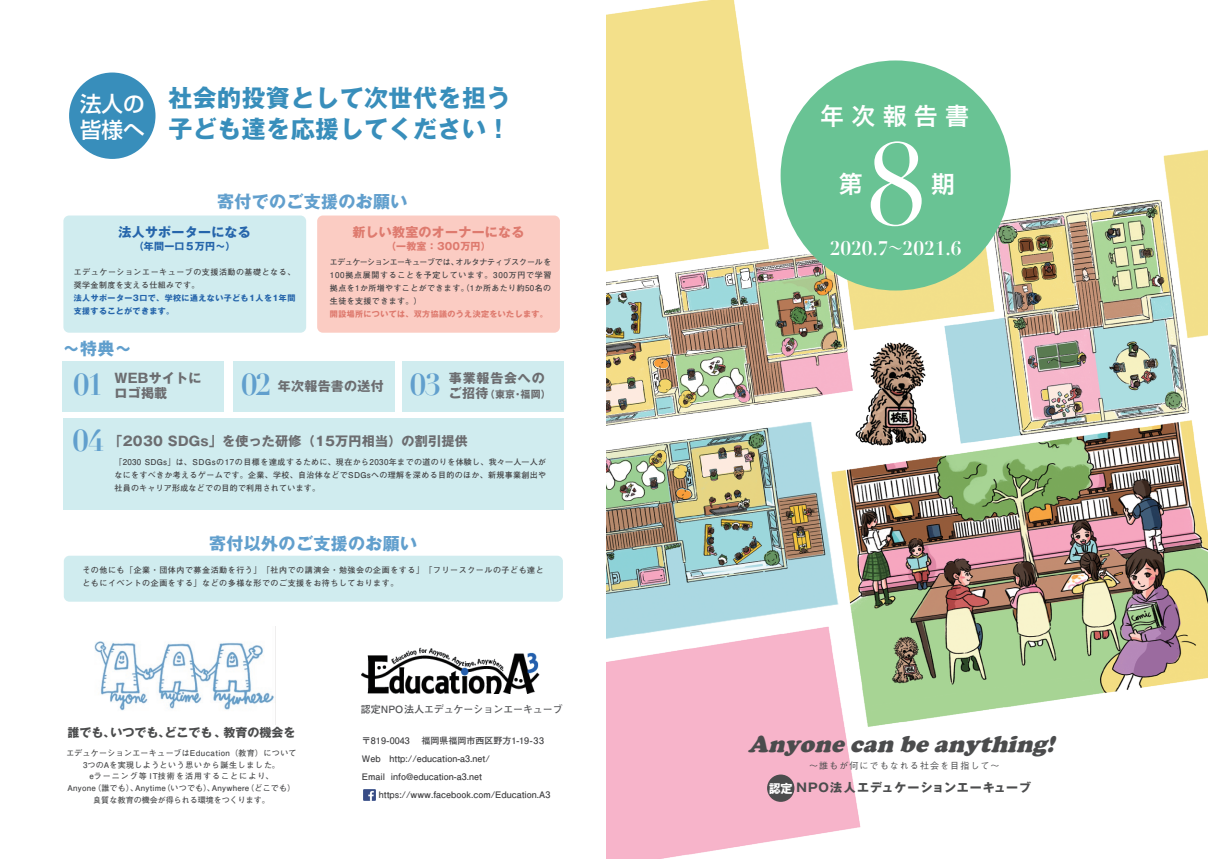
<style>
.page{position:relative;width:1208px;height:859px;background:#fff}
.page>*{position:absolute;margin:0;border:0;box-sizing:border-box;transform-origin:0 0}
.t1{font:114.7px "Didot";color:#fff}
.t2{font:700 29.5px "Didot";letter-spacing:-.06em;color:#619fcd}
.t3{font:700 24px/30.8px "Gothic MB101 Pro";letter-spacing:.02em;color:#388ebb}
.t4{font:italic 900 24px "Cooper";color:#4b4c4d}
.t5{font:24px "Hira Kaku Pro W6";letter-spacing:.3em;color:#fff}
.t6{font:500 21.5px/25.8px "Shin Go Pro";color:#fff}
.t7{font:700 19.2px "Didot";color:#fff}
.t8{font:700 17px "Gothic MB101 Pro";letter-spacing:.02em;color:#619fcd}
.t9{font:700 13px/14.8px "Gothic MB101 Pro";letter-spacing:.02em;color:#6c6d70}
.t10{font:700 13px "Gothic MB101 Pro";letter-spacing:.02em;color:#de7a6e}
.t11{font:700 13px "Gothic MB101 Pro";letter-spacing:.02em;color:#2565ab}
.t12{font:700 13px "Gothic MB101 Pro";letter-spacing:.06em;color:#6c6d70}
.t13{font:700 12px "Gothic MB101 Pro";letter-spacing:.08em;color:#4b4c4d}
.t14{font:700 12px "Gothic MB101 Pro";color:#4b4c4d}
.t15{font:700 10px "Futo Go B101 Pro";color:#525355}
.t16{font:700 10px "Gothic MB101 Pro";letter-spacing:.02em;color:#de7a6e}
.t17{font:700 10px "Gothic MB101 Pro";letter-spacing:.02em;color:#2565ab}
.t18{font:700 10px "Gothic MB101 Pro";color:#6c6d70}
.t19{font:700 9px/18px "Futo Go B101 Pro";color:#414143}
.t20{font:500 9px "Gothic BBB Pro";letter-spacing:.12em;color:#4b4c4d}
.t21{font:700 8px/13px "Futo Go B101 Pro";letter-spacing:.065em;color:#414143}
.t22{font:700 8px/11.6px "Futo Go B101 Pro";letter-spacing:.03em;color:#4b4c4d;text-align:center}
.t23{font:700 8px/13px "Gothic MB101 Pro";letter-spacing:.055em;color:#2565ab}
.t24{font:700 8px "Gothic MB101 Pro";letter-spacing:.05em;color:#de7a6e}
.s1{font-size:13px}
.s2{font-family:"Hira Min Pro N W3";font-weight:400;font-size:14px}
.s3{color:#fff}
</style>
<div class="page">
<img style="left:606px;top:0;width:602px;height:859px">
<img style="left:362px;top:647px;width:178px;height:46px">
<svg style="left:364px;top:789px;width:11px;height:11px"></svg>
<img style="left:94px;top:641px;width:180px;height:70px">
<div style="left:780px;top:60px;width:230px;height:230px;background:#69c394;border-radius:50%"></div>
<div style="left:767px;top:774px;width:27px;height:28px;background:#4b4c4d;border-radius:50%"></div>
<div style="left:63px;top:216px;width:243px;height:117px;background:#d0ecef;border-radius:6px"></div>
<div style="left:317px;top:216px;width:243px;height:117px;background:#fbccc3;border-radius:6px"></div>
<div style="left:64px;top:556px;width:499px;height:46px;background:#d0ecef;border-radius:6px"></div>
<div style="left:63px;top:361px;width:161px;height:50px;background:#d0ecef"></div>
<div style="left:63px;top:418px;width:500px;height:91px;background:#d0ecef"></div>
<div style="left:233px;top:361px;width:161px;height:50px;background:#d0ecef"></div>
<div style="left:402px;top:361px;width:161px;height:50px;background:#d0ecef"></div>
<div style="left:69px;top:73px;width:86px;height:86px;background:#388ebb;border-radius:50%"></div>
<h3 class="t6" style="left:80px;top:89px;width:66px">法人の皆様へ</h3>
<h3 class="t3" style="left:168px;top:79px;width:343px">社会的投資として次世代を担う子ども達を応援してください！</h3>
<h3 class="t8" style="left:217px;top:187px;width:192px">寄付でのご支援のお願い</h3>
<h3 class="t11" style="left:118px;top:221px;width:134px">法人サポーターになる</h3>
<p class="t17" style="left:134px;top:238px;width:103px">（年間一口５万円～）</p>
<p class="t21" style="left:74px;top:264px;width:223px">エデュケーションエーキューブの支援活動の基礎となる、奨学金制度を支える仕組みです。</p>
<p class="t23" style="left:74px;top:290px;width:223px">法人サポーター3口で、学校に通えない子ども1人を1年間支援することができます。</p>
<h3 class="t8" style="left:63px;top:334px;width:71px">～特典～</h3>
<h3 class="t10" style="left:352px;top:221px;width:174px">新しい教室のオーナーになる</h3>
<p class="t16" style="left:386px;top:238px;width:106px">（一教室：300万円）</p>
<p class="t21" style="left:330px;top:254px;width:223px;text-align:justify">エデュケーションエーキューブでは、オルタナティブスクールを100拠点展開することを予定しています。300万円で学習拠点を1か所増やすことができます。（1か所あたり約50名の生徒を支援できます。）</p>
<p class="t24" style="left:330px;top:307px;width:219px">開設場所については、双方協議のうえ決定をいたします。</p>
<h2 class="t2" style="left:241px;top:366px;width:32px">02</h2>
<h3 class="t9" style="left:278px;top:377px;width:107px">年次報告書の送付</h3>
<h2 class="t2" style="left:410px;top:366px;width:33px">03</h2>
<h3 class="t12" style="left:449px;top:368px;width:97px">事業報告会への</h3>
<h2 class="t2" style="left:73px;top:366px;width:32px">01</h2>
<h3 class="t9" style="left:114px;top:369px;width:89px">WEBサイトにロゴ掲載</h3>
<h2 class="t2" style="left:73px;top:422px;width:33px">04</h2>
<h3 class="t9" style="left:109px;top:432px;width:360px">「2030 SDGs」を使った研修（15万円相当）の割引提供</h3>
<p class="t18" style="left:449px;top:386px;width:103px"><span class="s1">ご招待</span>（東京・福岡）</p>
<p class="t21" style="left:114px;top:455px;width:433px;text-align:justify">「2030 SDGs」は、SDGsの17の目標を達成するために、現在から2030年までの道のりを体験し、我々一人一人がなにをすべきか考えるゲームです。企業、学校、自治体などでSDGsへの理解を深める目的のほか、新規事業創出や社員のキャリア形成などでの目的で利用されています。</p>
<h3 class="t8" style="left:209px;top:529px;width:209px">寄付以外のご支援のお願い</h3>
<p class="t21" style="left:82px;top:562px;width:463px">その他にも「企業・団体内で募金活動を行う」「社内での講演会・勉強会の企画をする」「フリースクールの子ども達とともにイベントの企画をする」などの多様な形でのご支援をお待ちしております。</p>
<h3 class="t14" style="left:67px;top:722px;width:229px">誰でも、いつでも、どこでも、教育の機会を</h3>
<p class="t22" style="left:66px;top:746px;width:231px">エデュケーションエーキューブはEducation（教育）について3つのAを実現しようという思いから誕生しました。<br>eラーニング等 IT技術を活用することにより、<br>Anyone（誰でも）、Anytime（いつでも）、Anywhere（どこでも）良質な教育の機会が得られる環境をつくります。</p>
<p class="t15" style="left:361px;top:702px;width:203px">認定NPO法人エデュケーションエーキューブ</p>
<p class="t19" style="left:362px;top:731px;width:49px">〒819-0043</p>
<p class="t19" style="left:421px;top:731px;width:124px">福岡県福岡市西区野方1-19-33</p>
<p class="t19" style="left:362px;top:749px;width:130px">Web http://education-a3.net/<br>Email info@education-a3.net</p>
<p class="t19" style="left:379px;top:784px;width:173px">https://www.facebook.com/Education.A3</p>
<h3 class="t5" style="left:820px;top:94px;width:150px">年次報告書</h3>
<h3 class="t5" style="left:838px;top:163px;width:25px">第</h3>
<h1 class="t1" style="left:864px;top:116px;width:65px">8</h1>
<h3 class="t5" style="left:931px;top:163px;width:25px">期</h3>
<h3 class="t7" style="left:830px;top:236px;width:133px">2020.7<span class="s2">～</span>2021.6</h3>
<h3 class="t4" style="left:748px;top:730px;width:315px">Anyonecan beanything!</h3>
<p class="t20" style="left:809px;top:758px;width:192px">～誰もが何にでもなれる社会を目指して～</p>
<h3 class="t13" style="left:768px;top:778px;width:264px"><span class="s3">認定</span> NPO法人エデュケーションエーキューブ</h3>
</div>
